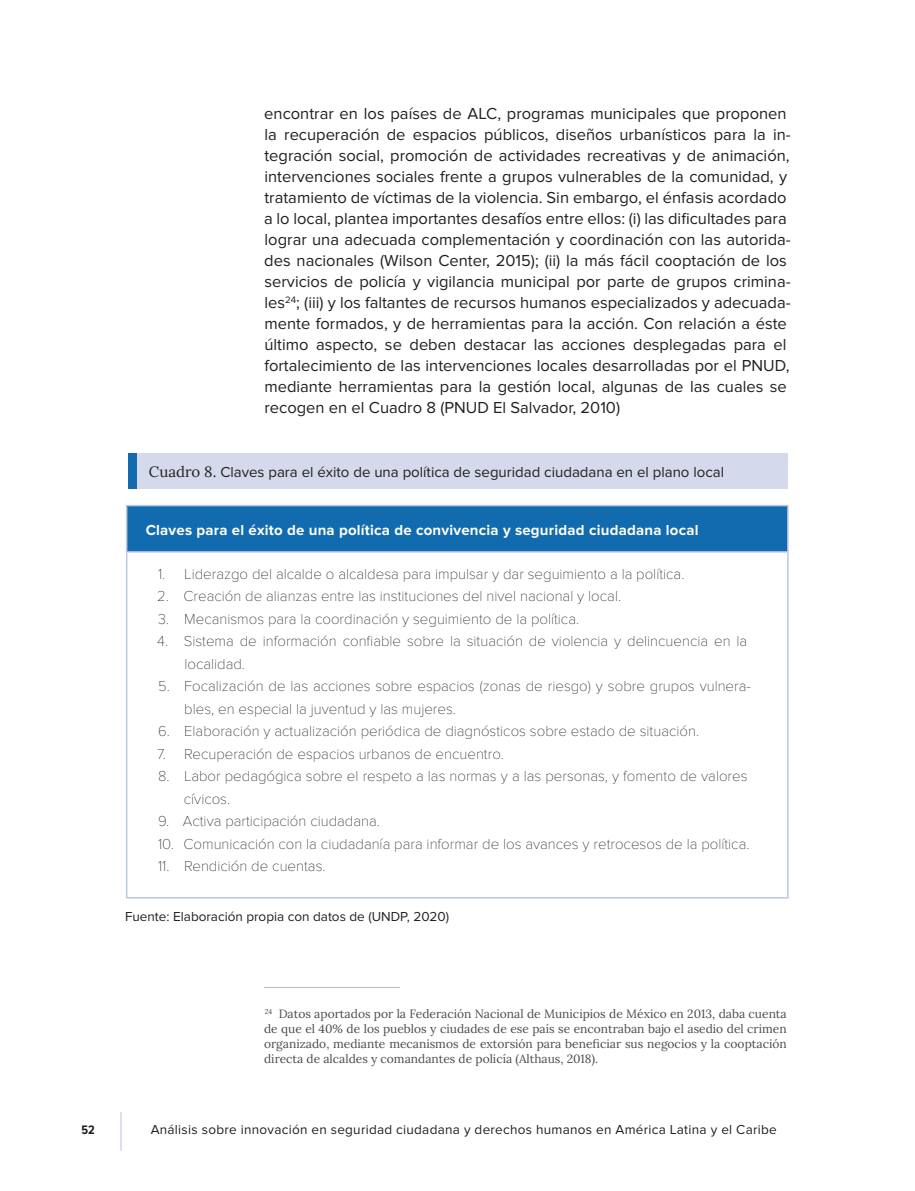
<style>
.page{position:relative;width:915px;height:1191px;background:#fff}
.page>*{position:absolute;margin:0;border:0;box-sizing:border-box;transform-origin:0 0}
.t1{font:16.5px/21px "Proxima Nova";color:#241f1f}
.t2{font:100 15px/22.5px "Proxima Nova T";color:#241f1f}
.t3{font:15px "Proxima Nova";color:#241f1f}
.t4{font:700 15px "Proxima Nova";letter-spacing:.015em;color:#fff}
.t5{font:13.5px "Proxima Nova";letter-spacing:.02em;color:#241f1f}
.t6{font:13.5px "Proxima Nova";color:#241f1f}
.t7{font:700 12.75px "Proxima Nova Cond";color:#241f1f}
.t8{font:12px/15px "Lora";color:#4e4b4c;text-align:justify}
.s1{font-family:"Lora"}
</style>
<div class="page">
<hr style="left:121px;top:1112px;width:1px;height:38px;background:#bdbdde">
<hr style="left:264px;top:987px;width:136px;height:1px;background:#c0bfc1">
<div style="left:128px;top:453px;width:659px;height:36px;background:#d4daec"></div>
<div style="left:128px;top:453px;width:8px;height:36px;background:#126bae"></div>
<div style="left:127px;top:505px;width:660px;height:47px;background:#126bae"></div>
<hr style="left:126px;top:505px;width:662px;height:1px;background:#bdc7e2">
<hr style="left:126px;top:506px;width:1px;height:45px;background:#bdc7e2">
<hr style="left:786px;top:506px;width:2px;height:45px;background:#bdc7e2">
<hr style="left:126px;top:551px;width:662px;height:1px;background:#bdc7e2">
<hr style="left:126px;top:552px;width:1px;height:345px;background:#bdc7e2">
<hr style="left:786px;top:552px;width:2px;height:345px;background:#bdc7e2">
<hr style="left:126px;top:897px;width:662px;height:1px;background:#bdc7e2">
<p class="t1" style="left:264px;top:104px;width:528px">encontrar en los países de ALC, programas municipales que proponen la recuperación de espacios públicos, diseños urbanísticos para la in&shy;tegración social, promoción de actividades recreativas y de animación, intervenciones sociales frente a grupos vulnerables de la comunidad, y tratamiento de víctimas de la violencia. Sin embargo, el énfasis acordado a lo local, plantea importantes desafíos entre ellos: (i) las dificultades para lograr una adecuada complementación y coordinación con las autorida&shy;des nacionales (Wilson Center, 2015); (ii) la más fácil cooptación de los servicios de policía y vigilancia municipal por parte de grupos crimina&shy;les<sup>24</sup>; (iii) y los faltantes de recursos humanos especializados y adecuada&shy;mente formados, y de herramientas para la acción. Con relación a éste último aspecto, se deben destacar las acciones desplegadas para el fortalecimiento de las intervenciones locales desarrolladas por el PNUD, mediante herramientas para la gestión local, algunas de las cuales se recogen en el Cuadro 8 (PNUD El Salvador, 2010)</p>
<p class="t3" style="left:149px;top:463px;width:576px"><span class="s1">Cuadro 8.</span> Claves para el éxito de una política de seguridad ciudadana en el plano local</p>
<p class="t4" style="left:146px;top:521px;width:554px">Claves para el éxito de una política de convivencia y seguridad ciudadana local</p>
<p class="t2" style="left:158px;top:562px;width:527px">1. Liderazgo del alcalde o alcaldesa para impulsar y dar seguimiento a la política.</p>
<p class="t2" style="left:157px;top:585px;width:465px">2. Creación de alianzas entre las instituciones del nivel nacional y local.</p>
<p class="t2" style="left:158px;top:607px;width:422px">3. Mecanismos para la coordinación y seguimiento de la política.</p>
<p class="t2" style="left:184px;top:630px;width:564px;text-indent:-27px">4. Sistema de información confiable sobre la situación de violencia y delincuencia en la localidad.</p>
<p class="t2" style="left:184px;top:675px;width:568px;text-indent:-26px">5. Focalización de las acciones sobre espacios (zonas de riesgo) y sobre grupos vulnera&shy;bles, en especial la juventud y las mujeres.</p>
<p class="t2" style="left:158px;top:720px;width:542px">6. Elaboración y actualización periódica de diagnósticos sobre estado de situación.</p>
<p class="t2" style="left:157px;top:742px;width:348px">7. Recuperación de espacios urbanos de encuentro.</p>
<p class="t2" style="left:184px;top:765px;width:565px;text-indent:-26px">8. Labor pedagógica sobre el respeto a las normas y a las personas, y fomento de valores cívicos.</p>
<p class="t2" style="left:158px;top:810px;width:223px">9. Activa participación ciudadana.</p>
<p class="t2" style="left:158px;top:832px;width:592px">10. Comunicación con la ciudadanía para informar de los avances y retrocesos de la política.</p>
<p class="t2" style="left:158px;top:855px;width:169px">11. Rendición de cuentas.</p>
<p class="t6" style="left:125px;top:908px;width:325px">Fuente: Elaboración propia con datos de (UNDP, 2020)</p>
<p class="t8" style="left:264px;top:1005px;width:524px"><sup>24</sup> Datos aportados por la Federación Nacional de Municipios de México en 2013, daba cuenta de que el 40% de los pueblos y ciudades de ese país se encontraban bajo el asedio del crimen organizado, mediante mecanismos de extorsión para beneficiar sus negocios y la cooptación directa de alcaldes y comandantes de policía (Althaus, 2018).</p>
<p class="t7" style="left:81px;top:1123px;width:15px">52</p>
<p class="t5" style="left:151px;top:1122px;width:627px">Análisis sobre innovación en seguridad ciudadana y derechos humanos en América Latina y el Caribe</p>
</div>
